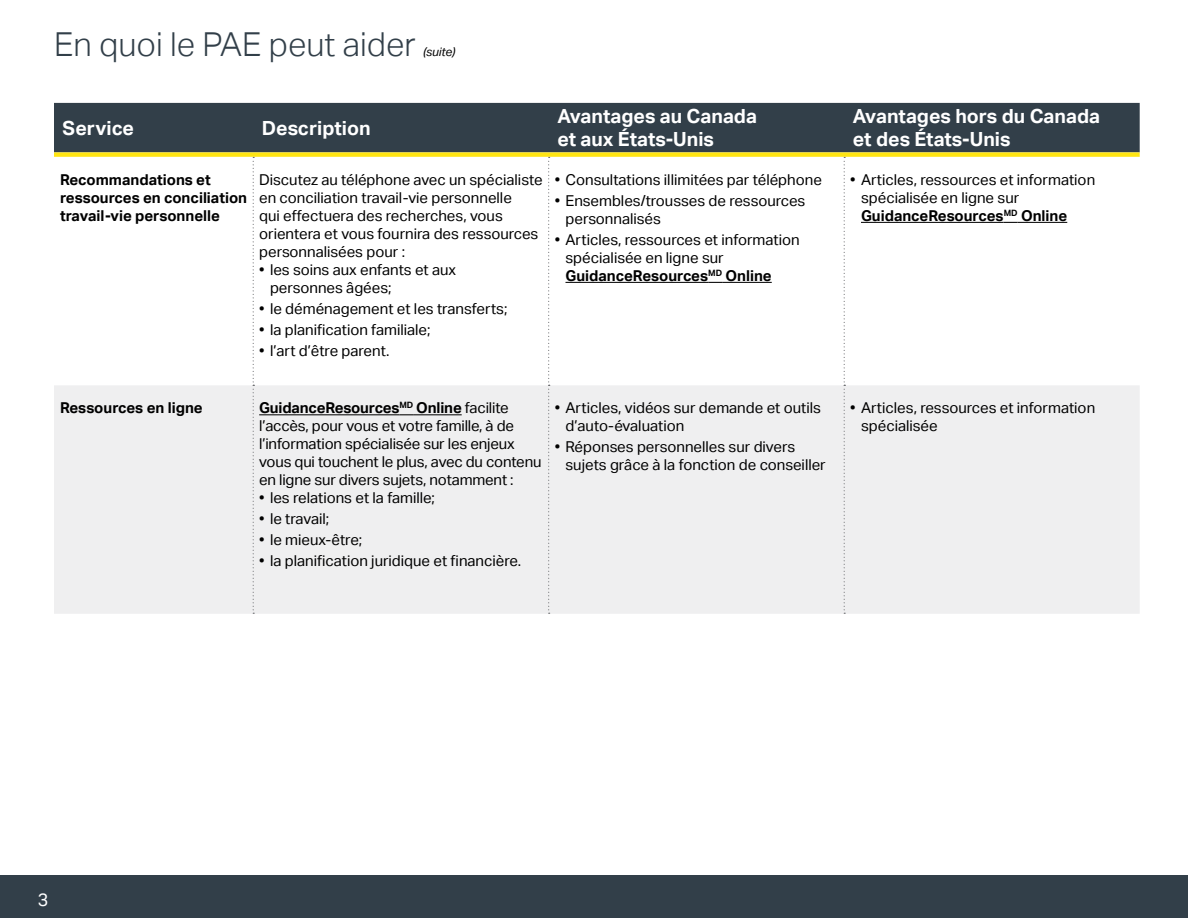
<style>
.page{position:relative;width:1188px;height:918px;background:#fff}
.page>*{position:absolute;margin:0;border:0;box-sizing:border-box;transform-origin:0 0}
.body_copy{font:300 33px "AECOM Sans";color:#323f49}
.footnote{font:700 19.5px/23.4px "AECOM Sans";color:#fff}
.t1{font:18px "AECOM Sans";color:#fff}
.body_copy-2{font:15px/18px "AECOM Sans";color:#000}
.Heading_2{font:700 15px/18px "AECOM Sans";color:#000}
.body_copy-3{font:italic 12px "AECOM Sans";letter-spacing:-.01em;color:#000}
.s1{font-weight:700}
</style>
<div class="page">
<div style="left:0;top:876px;width:1188px;height:42px;background:#323f49"></div>
<div style="left:54px;top:103px;width:1086px;height:49px;background:#323f49"></div>
<svg style="left:54px;top:152px;width:1086px;height:462px"></svg>
<hr style="left:413px;top:414px;width:49px;height:1px;background:#000">
<p class="body_copy" style="left:54px;top:25px;width:363px">En quoi le PAE peut aider</p>
<p class="body_copy-3" style="left:423px;top:45px;width:34px">(suite)</p>
<p class="footnote" style="left:63px;top:116px;width:73px">Service</p>
<p class="footnote" style="left:262px;top:116px;width:110px">Description</p>
<p class="Heading_2" style="left:60px;top:171px;width:189px">Recommandations et ressources en conciliation travail-vie personnelle</p>
<p class="body_copy-2" style="left:259px;top:171px;width:285px">Discutez au téléphone avec un spécialiste en conciliation travail-vie personnelle<br>qui effectuera des recherches, vous orientera et vous fournira des ressources personnalisées pour :</p>
<p class="body_copy-2" style="left:270px;top:261px;width:188px;text-indent:-11px">• les soins aux enfants et aux personnes âgées;</p>
<p class="body_copy-2" style="left:259px;top:300px;width:250px">• le déménagement et les transferts;</p>
<p class="body_copy-2" style="left:259px;top:321px;width:173px">• la planification familiale;</p>
<p class="body_copy-2" style="left:259px;top:342px;width:132px">• l’art d’être parent.</p>
<p class="footnote" style="left:557px;top:104px;width:201px">Avantages au Canada et aux États-Unis</p>
<p class="footnote" style="left:853px;top:104px;width:249px">Avantages hors du Canada et des États-Unis</p>
<p class="body_copy-2" style="left:555px;top:171px;width:269px">• Consultations illimitées par téléphone</p>
<p class="body_copy-2" style="left:566px;top:192px;width:241px;text-indent:-11px">• Ensembles/trousses de ressources personnalisés</p>
<p class="body_copy-2" style="left:566px;top:231px;width:236px;text-indent:-11px">• Articles, ressources et information spécialisée en ligne sur<br><span class="s1">GuidanceResources</span><sup>MD</sup> <span class="s1">Online</span></p>
<p class="body_copy-2" style="left:861px;top:171px;width:236px;text-indent:-11px">• Articles, ressources et information spécialisée en ligne sur<br><span class="s1">GuidanceResources</span><sup>MD</sup> <span class="s1">Online</span></p>
<p class="Heading_2" style="left:60px;top:399px;width:144px">Ressources en ligne</p>
<p class="body_copy-2" style="left:259px;top:399px;width:284px"><span class="s1">GuidanceResources</span><sup>MD</sup> <span class="s1">Online</span> facilite l’accès, pour vous et votre famille, à de l’information spécialisée sur les enjeux vous qui touchent le plus, avec du contenu en ligne sur divers sujets, notamment :</p>
<p class="body_copy-2" style="left:259px;top:489px;width:177px">• les relations et la famille;</p>
<p class="body_copy-2" style="left:259px;top:510px;width:72px">• le travail;</p>
<p class="body_copy-2" style="left:259px;top:531px;width:104px">• le mieux-être;</p>
<p class="body_copy-2" style="left:259px;top:552px;width:263px">• la planification juridique et financière.</p>
<p class="body_copy-2" style="left:566px;top:399px;width:257px;text-indent:-11px">• Articles, vidéos sur demande et outils d’auto-évaluation</p>
<p class="body_copy-2" style="left:566px;top:438px;width:262px;text-indent:-11px">• Réponses personnelles sur divers sujets grâce à la fonction de conseiller</p>
<p class="body_copy-2" style="left:861px;top:399px;width:236px;text-indent:-11px">• Articles, ressources et information spécialisée</p>
<p class="t1" style="left:38px;top:889px;width:12px">3</p>
</div>
